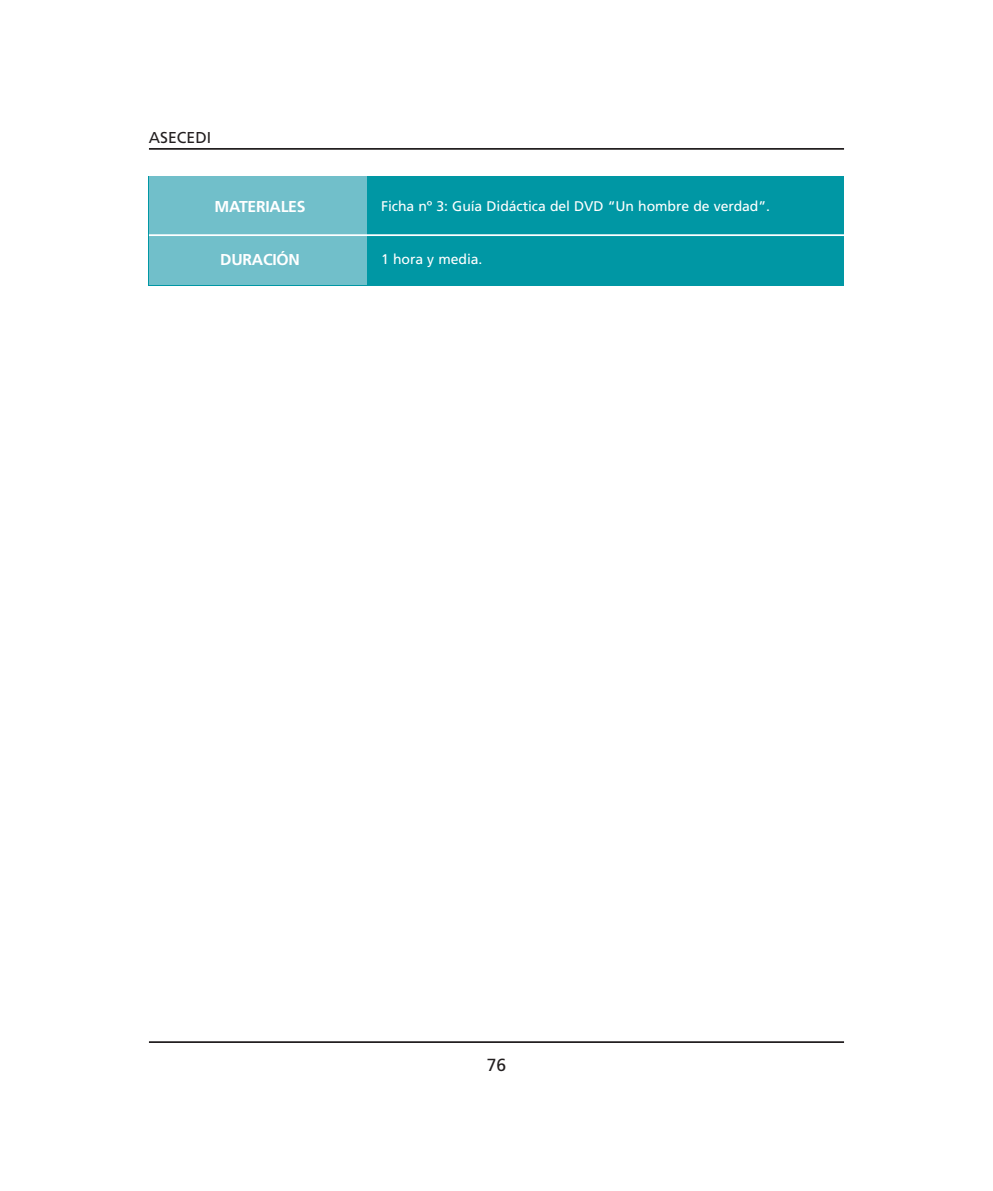
<style>
.page{position:relative;width:993px;height:1191px;background:#fff}
.page>*{position:absolute;margin:0;border:0;box-sizing:border-box;transform-origin:0 0}
.t1{font:17.5px "Frutiger";color:#231f20}
.t2{font:700 15.75px "Frutiger";letter-spacing:-.015em;color:#fff}
.t3{font:15.75px "Frutiger";color:#231f20}
.t4{font:14px "Frutiger";letter-spacing:-.005em;color:#fff}
</style>
<div class="page">
<hr style="left:149px;top:148px;width:694px;height:2px;background:#231f20">
<hr style="left:149px;top:1041px;width:694px;height:2px;background:#231f20">
<div style="left:149px;top:176px;width:694px;height:110px;background:#0097a4"></div>
<div style="left:149px;top:176px;width:217px;height:109px;background:#71bfca"></div>
<hr style="left:149px;top:234px;width:694px;height:2px;background:#fff">
<p class="t3" style="left:149px;top:131px;width:64px">ASECEDI</p>
<p class="t2" style="left:214px;top:200px;width:92px">MATERIALES</p>
<p class="t4" style="left:381px;top:200px;width:390px">Ficha nº 3: Guía Didáctica del DVD “Un hombre de verdad”.</p>
<p class="t2" style="left:220px;top:253px;width:81px">DURACIÓN</p>
<p class="t4" style="left:381px;top:253px;width:103px">1 hora y media.</p>
<p class="t1" style="left:486px;top:1058px;width:21px">76</p>
</div>
